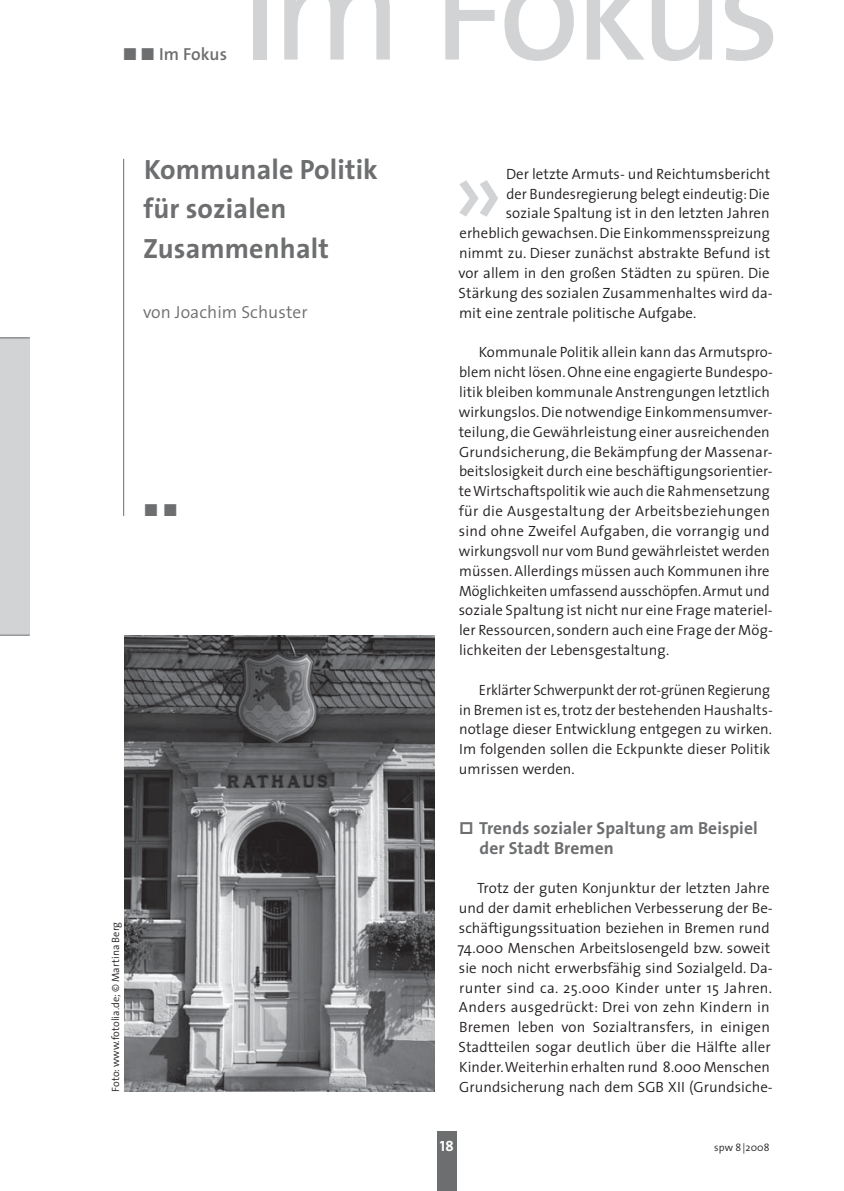
<style>
.page{position:relative;width:844px;height:1191px;background:#fff}
.page>*{position:absolute;margin:0;border:0;box-sizing:border-box;transform-origin:0 0}
.t1{font:101.5px "The Sans";color:#d1d3d4}
.t2{font:700 28px/39.7px "The Sans";letter-spacing:.005em;color:#6d6e70}
.t3{font:700 17.5px/19.8px "The Sans";letter-spacing:.005em;color:#6d6e70}
.t4{font:300 17.5px "The Sans";letter-spacing:.005em;color:#6d6e70}
.t5{font:600 17.5px "The Sans";letter-spacing:.005em;color:#6d6e70}
.t6{font:17.5px "The Sans Bold Expert";color:#6d6e70}
.t7{font:300 14.88px/19.8px "The Sans";letter-spacing:.005em;color:#231f20}
.t8{font:300 14.88px/19.8px "The Sans";letter-spacing:.005em;color:#231f20;scale:.96 1}
.t9{font:14.88px "The Sans Bold Caps";color:#fff}
.t10{font:300 10.5px "The Sans";letter-spacing:.005em;color:#231f20}
.s1{font-family:"The Sans Bold Expert";font-weight:400}
</style>
<div class="page">
<hr style="left:123px;top:159px;width:1px;height:357px;background:#6d6e70">
<div style="left:437px;top:1131px;width:19px;height:60px;background:#6d6e70"></div>
<div style="left:0;top:337px;width:30px;height:298px;background:#d1d3d4"></div>
<hr style="left:0;top:337px;width:30px;height:1px;background:#6d6e70">
<hr style="left:0;top:635px;width:30px;height:1px;background:#6d6e70">
<div style="left:252px;top:0;width:14px;height:60px;background:#d1d3d4"></div>
<svg style="left:284px;top:0;width:106px;height:60px"></svg>
<svg style="left:445px;top:0;width:49px;height:60px"></svg>
<svg style="left:504px;top:0;width:69px;height:61px"></svg>
<svg style="left:586px;top:0;width:58px;height:60px"></svg>
<svg style="left:651px;top:0;width:60px;height:61px"></svg>
<svg style="left:725px;top:0;width:48px;height:61px"></svg>
<img style="left:124px;top:635px;width:310px;height:456px">
<p class="t5" style="left:122px;top:47px;width:106px"><span class="s1">ó ó</span> Im Fokus</p>
<h2 class="t2" style="left:143px;top:152px;width:236px">Kommunale Politik für sozialen<br>Zusammenhalt</h2>
<p class="t4" style="left:143px;top:305px;width:166px">von Joachim Schuster</p>
<p class="t6" style="left:144px;top:500px;width:36px">ó ó</p>
<p class="t10" style="left:112px;top:1091px;width:171px;rotate:-90deg">Foto: www.fotolia.de; © Martina Berg</p>
<p class="t7" style="left:506px;top:165px;width:265px">Der letzte Armuts- und Reichtumsbericht</p>
<p class="t7" style="left:506px;top:185px;width:264px">der Bundesregierung belegt eindeutig: Die</p>
<p class="t7" style="left:505px;top:205px;width:265px">soziale Spaltung ist in den letzten Jahren</p>
<p class="t7" style="left:459px;top:225px;width:312px">erheblich gewachsen. Die Einkommensspreizung</p>
<p class="t7" style="left:459px;top:245px;width:312px">nimmt zu. Dieser zunächst abstrakte Befund ist</p>
<p class="t7" style="left:458px;top:264px;width:312px">vor allem in den großen Städten zu spüren. Die</p>
<p class="t7" style="left:458px;top:284px;width:316px">Stärkung des sozialen Zusammenhaltes wird da-</p>
<p class="t7" style="left:459px;top:304px;width:239px">mit eine zentrale politische Aufgabe.</p>
<p class="t7" style="left:458px;top:344px;width:315px;text-indent:20px">Kommunale Politik allein kann das Armutspro&shy;blem nicht lösen. Ohne eine engagierte Bundespo&shy;litik bleiben kommunale Anstrengungen letztlich wirkungslos. Die notwendige Einkommens umver&shy;teilung, die Gewährleistung einer ausreichenden Grundsicherung, die Bekämpfung der Massenar&shy;beitslosigkeit durch eine beschäftigungsorientier&shy;te Wirtschaftspolitik wie auch die Rahmensetzung für die Ausgestaltung der Arbeitsbeziehungen sind ohne Zweifel Aufgaben, die vorrangig und wirkungsvoll nur vom Bund gewährleistet werden müssen. Allerdings müssen auch Kommunen ihre Möglichkeiten umfassend ausschöpfen. Armut und soziale Spaltung ist nicht nur eine Frage materiel&shy;ler Ressourcen, sondern auch eine Frage der Mög&shy;lichkeiten der Lebensgestaltung.</p>
<p class="t8" style="left:459px;top:681px;width:328px;text-indent:20px">Erklärter Schwerpunkt der rot-grünen Regierung in Bremen ist es, trotz der bestehenden Haushalts&shy;notlage dieser Entwicklung entgegen zu wirken.<br>Im folgenden sollen die Eckpunkte dieser Politik umrissen werden.</p>
<h1 class="t1" style="left:452px;top:151px;width:53px">»</h1>
<p class="t3" style="left:479px;top:819px;width:279px;text-indent:-21px"><span class="s1">ò</span> Trends sozialer Spaltung am Beispiel der Stadt Bremen</p>
<p class="t7" style="left:457px;top:880px;width:317px;text-indent:20px">Trotz der guten Konjunktur der letzten Jahre und der damit erheblichen Verbesserung der Be&shy;schäftigungssituation beziehen in Bremen rund 74.000 Menschen Arbeitslosengeld bzw. soweit sie noch nicht erwerbsfähig sind Sozialgeld. Da&shy;runter sind ca. 25.000 Kinder unter 15 Jahren.<br>Anders ausgedrückt: Drei von zehn Kindern in Bremen leben von Sozialtransfers, in einigen Stadtteilen sogar deutlich über die Hälfte aller Kinder. Weiterhin erhalten rund 8.000 Menschen Grundsiche rung nach dem SGB XII (Grundsiche-</p>
<p class="t9" style="left:440px;top:1137px;width:15px">18</p>
<p class="t10" style="left:714px;top:1144px;width:57px">spw 8 |2008</p>
</div>
